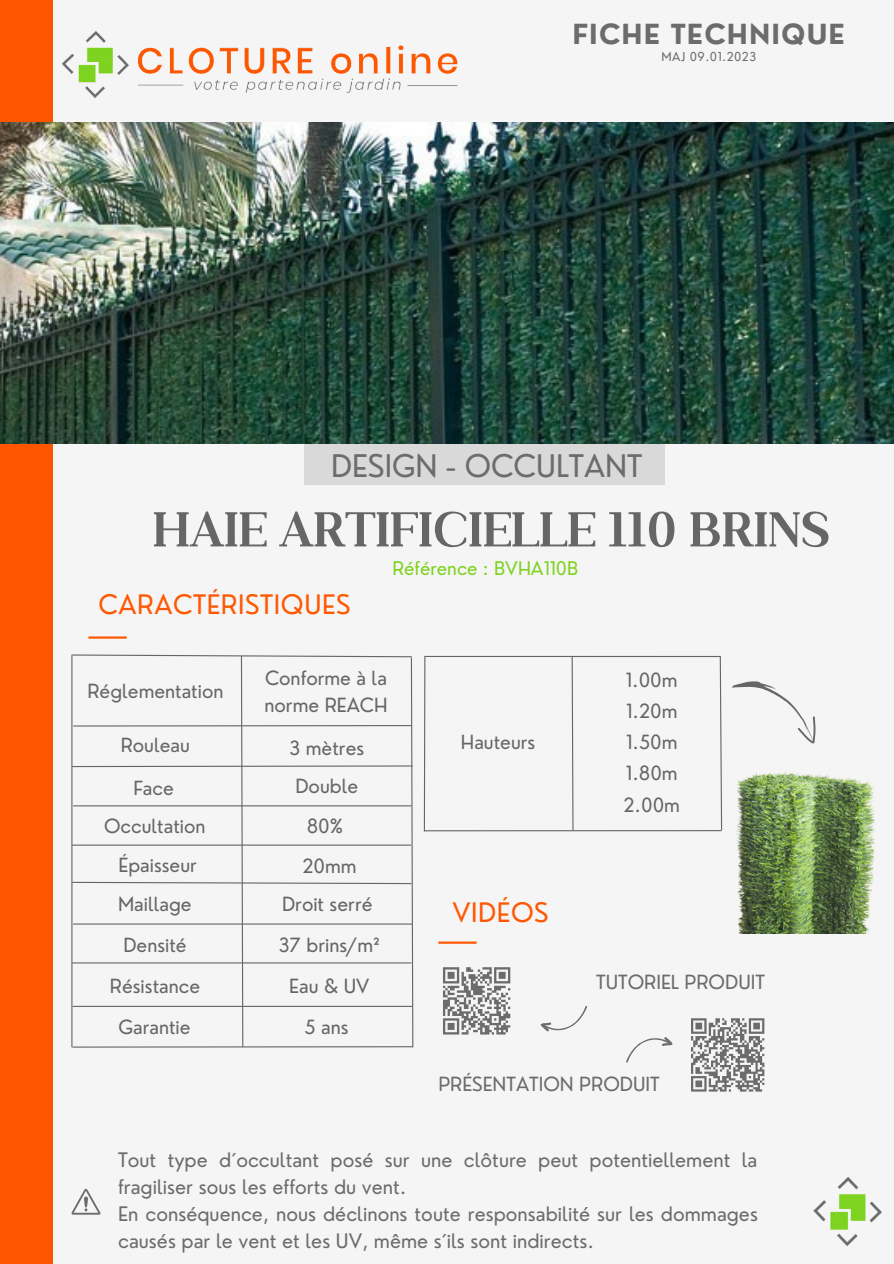
<style>
.page{position:relative;width:894px;height:1264px;background:#fff}
.page>*{position:absolute;margin:0;border:0;box-sizing:border-box;transform-origin:0 0}
.t1{font:600 58.5px "Kulachat Serif";letter-spacing:-.02em;color:#666}
.t2{font:30.45px "Nourd";color:#6c6c6c}
.t3{font:700 27px "Nourd";letter-spacing:.04em;color:#6c6c6c}
.t4{font:26.25px "Nourd";letter-spacing:.02em;color:#ff5803}
.t5{font:19.5px/27px "Nourd";color:#6c6c6c}
.t6{font:19.05px/31px "Nourd";color:#666}
.t7{font:19.05px "Nourd";color:#6c6c6c}
.t8{font:18.45px "Nourd";color:#7ed321}
.t9{font:12px "Nourd";letter-spacing:.04em;color:#6c6c6c}
</style>
<div class="page">
<div style="left:0;top:0;width:893px;height:1263px;background:#f5f5f5"></div>
<div style="left:0;top:0;width:53px;height:1263px;background:#fe5600"></div>
<img style="left:25px;top:31px;width:469px;height:92px">
<img style="left:813px;top:1177px;width:69px;height:69px">
<div style="left:304px;top:443px;width:361px;height:42px;background:#d9d9d9"></div>
<hr style="left:88px;top:636px;width:39px;height:2px;background:#ff5803">
<img style="left:0;top:123px;width:893px;height:321px">
<svg style="left:423px;top:655px;width:3px;height:177px"></svg>
<hr style="left:424px;top:830px;width:297px;height:1px;background:#666">
<hr style="left:424px;top:656px;width:296px;height:1px;background:#666">
<svg style="left:571px;top:655px;width:3px;height:176px"></svg>
<svg style="left:71px;top:1188px;width:30px;height:26px"></svg>
<svg style="left:626px;top:1037px;width:47px;height:26px"></svg>
<svg style="left:540px;top:1006px;width:47px;height:26px"></svg>
<hr style="left:438px;top:941px;width:38px;height:2px;background:#ff5803">
<svg style="left:691px;top:1018px;width:74px;height:74px"></svg>
<svg style="left:443px;top:967px;width:68px;height:68px"></svg>
<svg style="left:71px;top:654px;width:343px;height:394px"></svg>
<img style="left:736px;top:776px;width:140px;height:157px">
<svg style="left:719px;top:655px;width:109px;height:176px"></svg>
<h3 class="t3" style="left:572px;top:17px;width:274px">FICHE TECHNIQUE</h3>
<p class="t9" style="left:661px;top:49px;width:96px">MAJ 09.01.2023</p>
<h2 class="t2" style="left:331px;top:447px;width:313px">DESIGN - OCCULTANT</h2>
<h1 class="t1" style="left:152px;top:492px;width:680px">HAIE ARTIFICIELLE 110 BRINS</h1>
<p class="t8" style="left:392px;top:557px;width:187px">Référence : BVHA110B</p>
<h3 class="t4" style="left:98px;top:587px;width:253px">CARACTÉRISTIQUES</h3>
<p class="t6" style="left:87px;top:675px;width:137px">Réglementation</p>
<p class="t6" style="left:121px;top:729px;width:71px">Rouleau</p>
<p class="t6" style="left:264px;top:665px;width:125px;line-height:26.2px">Conforme à la norme REACH</p>
<p class="t6" style="left:289px;top:732px;width:76px">3 mètres</p>
<p class="t6" style="left:133px;top:772px;width:42px">Face</p>
<p class="t6" style="left:295px;top:770px;width:64px">Double</p>
<p class="t6" style="left:104px;top:810px;width:103px">Occultation</p>
<p class="t6" style="left:306px;top:810px;width:38px">80%</p>
<p class="t6" style="left:118px;top:849px;width:80px">Épaisseur</p>
<p class="t6" style="left:302px;top:850px;width:56px">20mm</p>
<p class="t6" style="left:118px;top:888px;width:75px">Maillage</p>
<p class="t6" style="left:282px;top:888px;width:92px">Droit serré</p>
<p class="t6" style="left:123px;top:929px;width:65px">Densité</p>
<p class="t6" style="left:278px;top:929px;width:103px">37 brins/m²</p>
<p class="t6" style="left:110px;top:970px;width:92px">Résistance</p>
<p class="t6" style="left:289px;top:970px;width:82px">Eau &amp; UV</p>
<p class="t6" style="left:118px;top:1011px;width:73px">Garantie</p>
<p class="t6" style="left:304px;top:1011px;width:46px">5 ans</p>
<p class="t6" style="left:461px;top:726px;width:76px">Hauteurs</p>
<h3 class="t4" style="left:452px;top:896px;width:98px">VIDÉOS</h3>
<p class="t6" style="left:625px;top:664px;width:53px;text-align:justify">1.00m 1.20m 1.50m</p>
<p class="t6" style="left:623px;top:757px;width:58px;line-height:31.5px">1.80m<br>2.00m</p>
<p class="t7" style="left:596px;top:970px;width:170px">TUTORIEL PRODUIT</p>
<p class="t7" style="left:438px;top:1072px;width:223px">PRÉSENTATION PRODUIT</p>
<p class="t5" style="left:118px;top:1145px;width:641px">Tout type d´occultant posé sur une clôture peut potentiellement la fragiliser sous les efforts du vent.<br>En conséquence, nous déclinons toute responsabilité sur les dommages causés par le vent et les UV, même s´ils sont indirects.</p>
</div>
